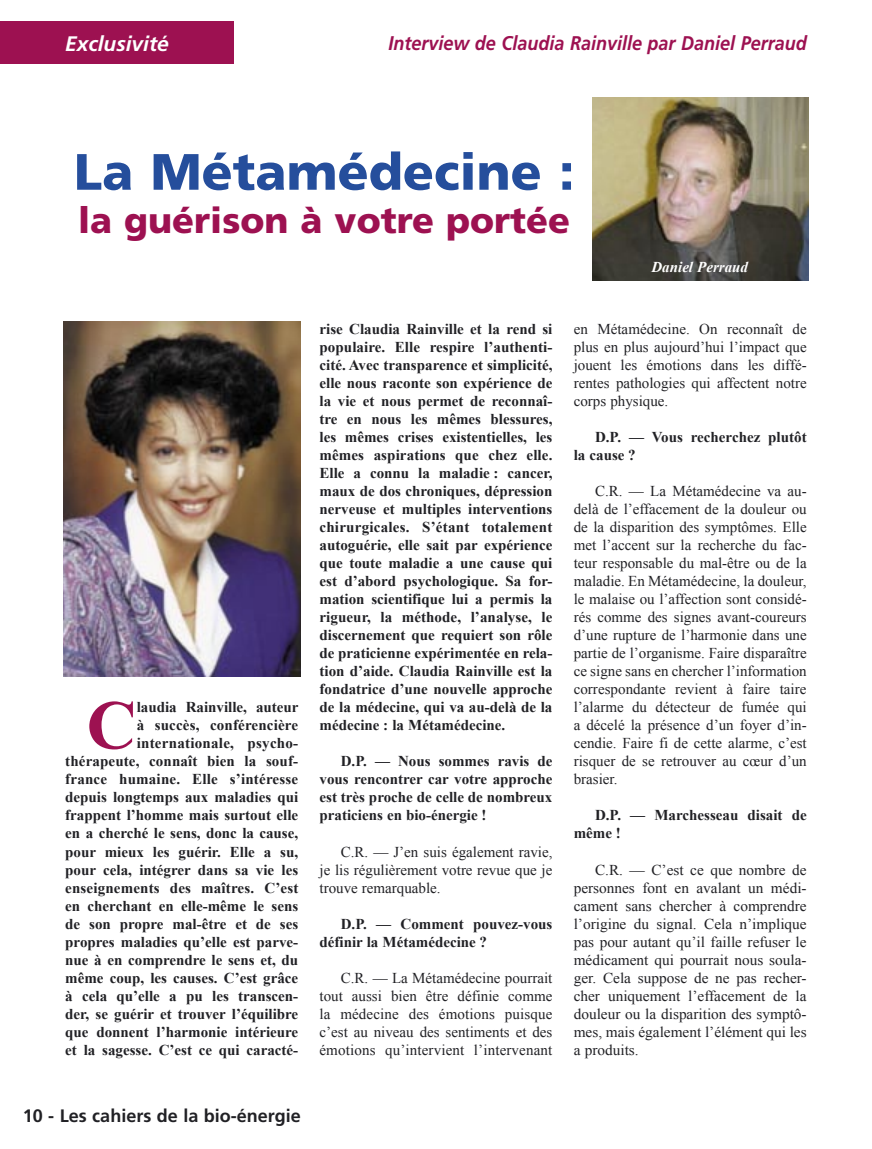
<style>
.page{position:relative;width:872px;height:1149px;background:#fff}
.page>*{position:absolute;margin:0;border:0;box-sizing:border-box;transform-origin:0 0}
.t1{font:700 69.3px "Times New Roman";color:#9d1151}
.Titres{font:900 51px "Frutiger";color:#254e9c}
.Titres-2{font:900 36px "Frutiger";color:#9d1151}
.bandeau{font:italic 700 21px "Frutiger";color:#fff}
.bandeau-2{font:italic 700 19.8px "Frutiger";color:#9d1151;scale:.91 1}
.num_page_gauche{font:700 18px "Frutiger";color:#212125}
.interviewer{font:700 15px/18px "Times New Roman";color:#212125}
.texte_f{font:15px/18px "Times New Roman";color:#212125;text-align:justify}
.légende_10_centrée{font:italic 700 15px "Times New Roman";color:#fff}
</style>
<div class="page">
<div style="left:0;top:21px;width:234px;height:43px;background:#9d1151"></div>
<img style="left:592px;top:97px;width:216px;height:183px">
<img style="left:64px;top:321px;width:237px;height:355px">
<p class="bandeau" style="left:65px;top:31px;width:105px">Exclusivité</p>
<p class="bandeau-2" style="left:388px;top:31px;width:461px">Interview de Claudia Rainville par Daniel Perraud</p>
<p class="Titres" style="left:74px;top:141px;width:502px">La Métamédecine :</p>
<p class="Titres-2" style="left:78px;top:198px;width:494px">la guérison à votre portée</p>
<p class="légende_10_centrée" style="left:651px;top:258px;width:98px">Daniel Perraud</p>
<p class="t1" style="left:87px;top:685px;width:52px">C</p>
<p class="interviewer" style="left:65px;top:698px;width:235px;text-align:right">laudia Rainville, auteur<br>à succès, conférencière internationale, psycho&shy;thérapeute, connaît bien la souf&shy;france humaine. Elle s’intéresse depuis longtemps aux maladies qui frappent l’homme mais surtout elle en a cherché le sens, donc la cause, pour mieux les guérir. Elle a su, pour cela, intégrer dans sa vie les enseignements des maîtres. C’est en cherchant en elle-même le sens de son propre mal-être et de ses propres maladies qu’elle est parve&shy;nue à en comprendre le sens et, du même coup, les causes. C’est grâce à cela qu’elle a pu les transcen&shy;der, se guérir et trouver l’équilibre que donnent l’harmonie intérieure et la sagesse. C’est ce qui caracté-</p>
<p class="interviewer" style="left:319px;top:320px;width:234px;text-align:justify">rise Claudia Rainville et la rend si populaire. Elle respire l’authenti&shy;cité. Avec transparence et simplicité, elle nous raconte son expérience de la vie et nous permet de reconnaî&shy;tre en nous les mêmes blessures, les mêmes crises existentielles, les mêmes aspirations que chez elle.<br>Elle a connu la maladie : cancer, maux de dos chroniques, dépression nerveuse et multiples interventions chirurgicales. S’étant totalement autoguérie, elle sait par expérience que toute maladie a une cause qui est d’abord psychologique. Sa for&shy;mation scientifique lui a permis la rigueur, la méthode, l’analyse, le discernement que requiert son rôle de praticienne expérimentée en rela&shy;tion d’aide. Claudia Rainville est la fondatrice d’une nouvelle approche de la médecine, qui va au-delà de la médecine : la Métamédecine.</p>
<p class="interviewer" style="left:319px;top:752px;width:234px;text-align:justify;text-indent:21px">D.P. — Nous sommes ravis de vous rencontrer car votre approche est très proche de celle de nombreux praticiens en bio-énergie !</p>
<p class="texte_f" style="left:319px;top:842px;width:234px;text-indent:21px">C.R. — J’en suis également ravie, je lis régulièrement votre revue que je trouve remarquable.</p>
<p class="interviewer" style="left:319px;top:914px;width:234px;text-indent:21px">D.P. — Comment pouvez-vous définir la Métamédecine ?</p>
<p class="texte_f" style="left:319px;top:968px;width:234px;text-indent:21px">C.R. — La Métamédecine pourrait tout aussi bien être définie comme la médecine des émotions puisque c’est au niveau des sentiments et des émotions qu’intervient l’intervenant</p>
<p class="texte_f" style="left:574px;top:320px;width:234px">en Métamédecine. On reconnaît de plus en plus aujourd’hui l’impact que jouent les émotions dans les diffé&shy;rentes pathologies qui affectent notre corps physique.</p>
<p class="interviewer" style="left:574px;top:428px;width:234px;text-indent:21px">D.P. — Vous recherchez plutôt la cause ?</p>
<p class="texte_f" style="left:574px;top:482px;width:234px;text-indent:21px">C.R. — La Métamédecine va au&shy;delà de l’effacement de la douleur ou de la disparition des symptômes. Elle met l’accent sur la recherche du fac&shy;teur responsable du mal-être ou de la maladie. En Métamédecine, la douleur, le malaise ou l’affection sont considé&shy;rés comme des signes avant-coureurs d’une rupture de l’harmonie dans une partie de l’organisme. Faire disparaître ce signe sans en chercher l’information correspondante revient à faire taire l’alarme du détecteur de fumée qui a décelé la présence d’un foyer d’in&shy;cendie. Faire fi de cette alarme, c’est risquer de se retrouver au cœur d’un brasier.</p>
<p class="interviewer" style="left:574px;top:806px;width:234px;text-indent:21px">D.P. — Marchesseau disait de même !</p>
<p class="texte_f" style="left:574px;top:860px;width:234px;text-indent:21px">C.R. — C’est ce que nombre de personnes font en avalant un médi&shy;cament sans chercher à comprendre l’origine du signal. Cela n’implique pas pour autant qu’il faille refuser le médicament qui pourrait nous soula&shy;ger. Cela suppose de ne pas recher&shy;cher uniquement l’effacement de la douleur ou la disparition des symptô&shy;mes, mais également l’élément qui les a produits.</p>
<p class="num_page_gauche" style="left:23px;top:1104px;width:280px">10 - Les cahiers de la bio-énergie</p>
</div>
